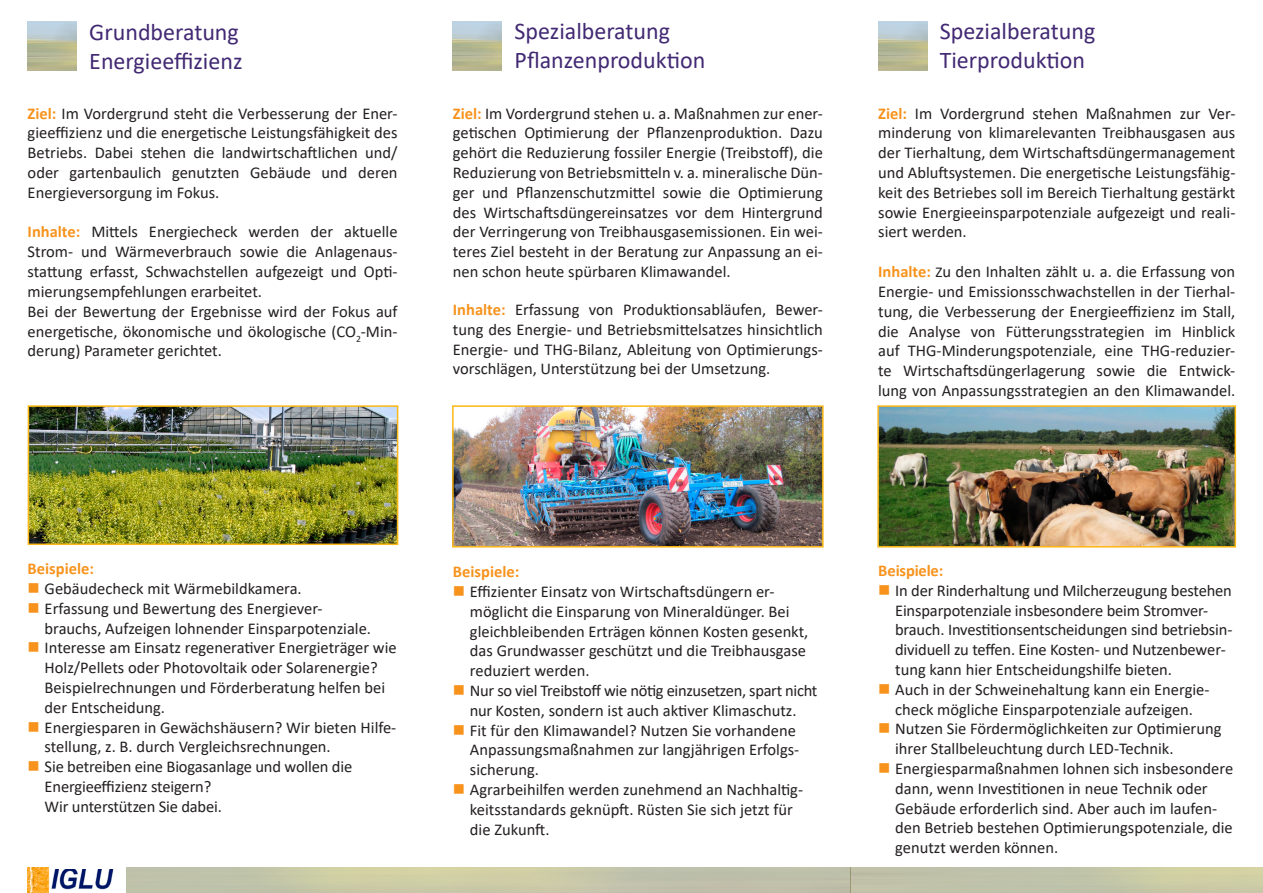
<style>
.page{position:relative;width:1263px;height:893px;background:#fff}
.page>*{position:absolute;margin:0;border:0;box-sizing:border-box;transform-origin:0 0}
.t1{font:24px/28.8px "Calibri";color:#422973}
.t2{font:16.5px/19.8px "Calibri";color:#231f20;text-align:justify}
.t3{font:700 16.5px "Calibri";color:#f7931d}
.s1{font-weight:700;color:#f7931d}
.s2{font-size:15px}
</style>
<div class="page">
<img style="left:31px;top:408px;width:364px;height:134px">
<div style="left:28px;top:405px;width:370px;height:140px;border:2px solid #fcb814"></div>
<img style="left:455px;top:408px;width:366px;height:136px">
<div style="left:452px;top:405px;width:372px;height:142px;border:2px solid #fcb814"></div>
<img style="left:880px;top:408px;width:353px;height:136px">
<div style="left:877px;top:405px;width:359px;height:142px;border:2px solid #fcb814"></div>
<img style="left:28px;top:867px;width:86px;height:26px">
<div style="left:50px;top:844px;width:75px;height:24px;background:#fff"></div>
<hr style="left:49px;top:890px;width:76px;height:3px;background:#fff">
<h1 class="t1" style="left:89px;top:17px;width:155px">Grundberatung<br>Energieeffizienz</h1>
<h1 class="t1" style="left:514px;top:16px;width:192px">Spezialberatung<br>Pflanzenproduktion</h1>
<h1 class="t1" style="left:940px;top:16px;width:157px">Spezialberatung<br>Tierproduktion</h1>
<p class="t2" style="left:28px;top:103px;width:371px"><span class="s1">Ziel:</span> Im Vordergrund steht die Verbesserung der Ener&shy;gieeffizienz und die energetische Leistungsfähigkeit des Betriebs. Dabei stehen die landwirtschaftlichen und/ oder gartenbaulich genutzten Gebäude und deren Energieversorgung im Fokus.</p>
<p class="t2" style="left:28px;top:222px;width:371px;text-align:left"><span class="s1">Inhalte:</span> Mittels Energiecheck werden der aktuelle Strom- und Wärmeverbrauch sowie die Anlagenaus&shy;stattung erfasst, Schwachstellen aufgezeigt und Opti&shy;mierungsempfehlungen erarbeitet.<br>Bei der Bewertung der Ergebnisse wird der Fokus auf energetische, ökonomische und ökologische (CO<sub>2</sub>-Min&shy;derung) Parameter gerichtet.</p>
<p class="t2" style="left:453px;top:103px;width:371px"><span class="s1">Ziel:</span> Im Vordergrund stehen u. a. Maßnahmen zur ener&shy;getischen Optimierung der Pflanzenproduktion. Dazu gehört die Reduzierung fossiler Energie (Treibstoff), die Reduzierung von Betriebsmitteln v. a. mineralische Dün&shy;ger und Pflanzenschutzmittel sowie die Optimierung des Wirtschaftsdüngereinsatzes vor dem Hintergrund der Verringerung von Treibhausgasemissionen. Ein wei&shy;teres Ziel besteht in der Beratung zur Anpassung an ei&shy;nen schon heute spürbaren Klimawandel.</p>
<p class="t2" style="left:453px;top:299px;width:371px"><span class="s1">Inhalte:</span> Erfassung von Produktionsabläufen, Bewer&shy;tung des Energie- und Betriebsmittelsatzes hinsichtlich Energie- und THG-Bilanz, Ableitung von Optimierungs&shy;vorschlägen, Unterstützung bei der Umsetzung.</p>
<p class="t2" style="left:878px;top:103px;width:359px"><span class="s1">Ziel:</span> Im Vordergrund stehen Maßnahmen zur Ver&shy;minderung von klimarelevanten Treibhausgasen aus der Tierhaltung, dem Wirtschaftsdüngermanagement und Abluftsystemen. Die energetische Leistungsfähig&shy;keit des Betriebes soll im Bereich Tierhaltung gestärkt sowie Energieeinsparpotenziale aufgezeigt und reali&shy;siert werden.</p>
<p class="t2" style="left:878px;top:261px;width:359px"><span class="s1">Inhalte:</span> <span class="s2">Z</span>u den Inhalten zählt u. a. die Erfassung von Energie- und Emissionsschwachstellen in der Tierhal&shy;tung, die Verbesserung der Energieeffizienz im Stall, die Analyse von Fütterungsstrategien im Hinblick auf THG-Minderungspotenziale, eine THG-reduzier&shy;te Wirtschaftsdüngerlagerung sowie die Entwick&shy;lung von Anpassungsstrategien an den Klimawandel.</p>
<p class="t3" style="left:28px;top:557px;width:68px">Beispiele:</p>
<p class="t2" style="left:45px;top:578px;width:354px;text-align:left">Gebäudecheck mit Wärmebildkamera.<br>Erfassung und Bewertung des Energiever-<br>brauchs, Aufzeigen lohnender Einsparpotenziale.<br>Interesse am Einsatz regenerativer Energieträger wie Holz/Pellets oder Photovoltaik oder Solarenergie?<br>Beispielrechnungen und Förderberatung helfen bei der Entscheidung.<br>Energiesparen in Gewächshäusern? Wir bieten Hilfe&shy;stellung, z. B. durch Vergleichsrechnungen.<br>Sie betreiben eine Biogasanlage und wollen die Energieeffizienz steigern?<br>Wir unterstützen Sie dabei.</p>
<p class="t3" style="left:453px;top:560px;width:68px">Beispiele:</p>
<p class="t2" style="left:470px;top:581px;width:349px;text-align:left">Effizienter Einsatz von Wirtschaftsdüngern er&shy;möglicht die Einsparung von Mineraldünger. Bei gleichbleibenden Erträgen können Kosten gesenkt, das Grundwasser geschützt und die Treibhausgase reduziert werden.<br>Nur so viel Treibstoff wie nötig einzusetzen, spart nicht nur Kosten, sondern ist auch aktiver Klimaschutz.<br>Fit für den Klimawandel? Nutzen Sie vorhandene Anpassungsmaßnahmen zur langjährigen Erfolgs&shy;sicherung.<br>Agrarbeihilfen werden zunehmend an Nachhaltig&shy;keitsstandards geknüpft. Rüsten Sie sich jetzt für die Zukunft.</p>
<p class="t3" style="left:878px;top:559px;width:67px">Beispiele:</p>
<p class="t2" style="left:895px;top:580px;width:340px;text-align:left">In der Rinderhaltung und Milcherzeugung bestehen Einsparpotenziale insbesondere beim Stromver&shy;brauch. Investitionsentscheidungen sind betriebsin&shy;dividuell zu teffen. Eine Kosten- und Nutzenbewer&shy;tung kann hier Entscheidungshilfe bieten.<br>Auch in der Schweinehaltung kann ein Energie&shy;check mögliche Einsparpotenziale aufzeigen.<br>Nutzen Sie Fördermöglichkeiten zur Optimierung ihrer Stallbeleuchtung durch LED-Technik.<br>Energiesparmaßnahmen lohnen sich insbesondere dann, wenn Investitionen in neue Technik oder Gebäude erforderlich sind. Aber auch im laufen&shy;den Betrieb bestehen Optimierungspotenziale, die genutzt werden können.</p>
</div>
